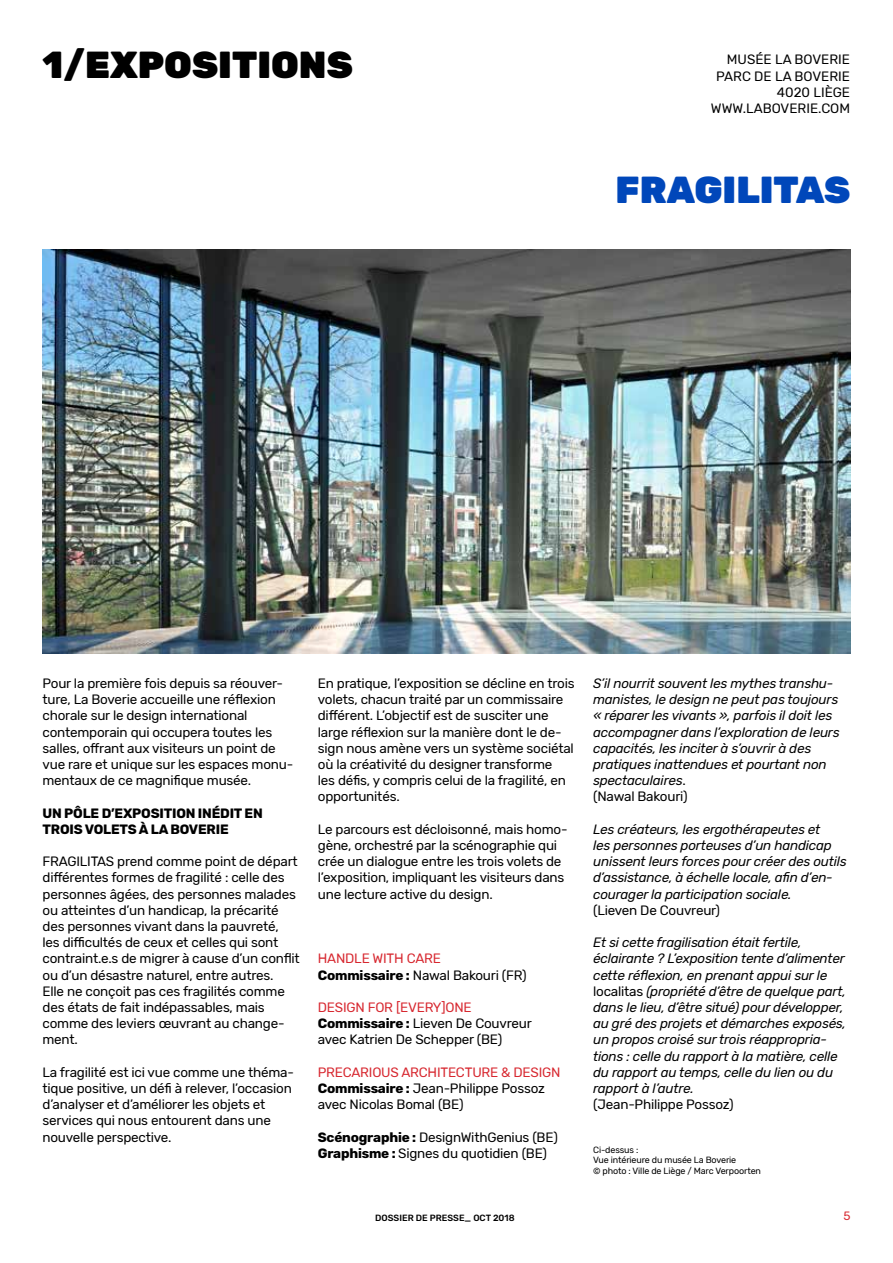
<style>
.page{position:relative;width:893px;height:1263px;background:#fff}
.page>*{position:absolute;margin:0;border:0;box-sizing:border-box;transform-origin:0 0}
.t1{font:900 37.5px "Rubik";color:#000}
.t2{font:900 37.5px "Rubik";color:#0047ba}
.t3{font:13.5px/16.2px "Rubik";letter-spacing:-.015em;color:#000}
.t4{font:italic 13.5px/16.2px "Rubik";letter-spacing:-.015em;color:#000}
.t5{font:700 13.5px/16.2px "Rubik";letter-spacing:-.015em;color:#000}
.t6{font:13.5px "Rubik";letter-spacing:-.015em;color:#d7272f}
.t7{font:12px "Rubik";color:#d7272f}
.t8{font:9px/10.8px "Rubik";letter-spacing:-.015em;color:#000}
.t9{font:500 9px "Rubik";color:#000}
.s1{color:#d7272f}
.s2{font-weight:700}
.s3{font-style:normal}
</style>
<div class="page">
<img style="left:43px;top:250px;width:807px;height:404px">
<h1 class="t1" style="left:43px;top:42px;width:312px">1/EXPOSITIONS</h1>
<p class="t3" style="left:727px;top:52px;width:125px">M usée La Boverie</p>
<p class="t3" style="left:716px;top:68px;width:136px">Parc de la Boverie</p>
<p class="t3" style="left:777px;top:84px;width:75px">4020 Lièg e</p>
<p class="t3" style="left:711px;top:101px;width:12px">www</p>
<p class="t3" style="left:743px;top:101px;width:109px">.laboverie.com</p>
<h1 class="t2" style="left:616px;top:168px;width:168px">FRAGILITAS</h1>
<p class="t3" style="left:43px;top:675px;width:252px">Pour la première fois depuis sa réouver&shy;ture, La Boverie accueille une réflexion chorale sur le design international contemporain qui occupera toutes les salles, offrant aux visiteurs un point de vue rare et unique sur les espaces monu&shy;mentaux de ce magnifique musée.</p>
<p class="t5" style="left:43px;top:805px;width:125px">Un pôle d’expositio</p>
<p class="t5" style="left:43px;top:805px;width:222px;text-indent:143px">n inédit en trois volets à La Boveri e</p>
<p class="t3" style="left:43px;top:854px;width:259px">FRAGILITAS prend comme point de départ différentes formes de fragilité : celle des personnes âgées, des personnes malades ou atteintes d’un handicap, la précarité des personnes vivant dans la pauvreté,<br>les difficultés de ceux et celles qui sont contraint.e.s de migrer à cause d’un conflit ou d’un désastre naturel, entre autres.<br>Elle ne conçoit pas ces fragilités comme des états de fait indépassables, mais comme des leviers œuvrant au change&shy;ment.</p>
<p class="t3" style="left:43px;top:1064px;width:253px">La fragilité est ici vue comme une théma&shy;tique positive, un défi à relever, l’occasion d’analyser et d’améliorer les objets et services qui nous entourent dans une nouvelle perspective.</p>
<p class="t3" style="left:318px;top:675px;width:258px">En pratique, l’exposition se décline en trois volets, chacun traité par un commissaire différent. L’objectif est de susciter une large réflexion sur la manière dont le de&shy;sign nous amène vers un système sociétal où la créativité du designer transforme<br>les défis, y compris celui de la fragilité, en opportunités.</p>
<p class="t3" style="left:318px;top:821px;width:251px">Le parcours est décloisonné, mais homo&shy;gène, orchestré par la scénographie qui crée un dialogue entre les trois volets de l’exposition, impliquant les visiteurs dans une lecture active du design.</p>
<p class="t6" style="left:318px;top:951px;width:99px">Handle with Car</p>
<p class="t3" style="left:318px;top:951px;width:210px;text-indent:115px"><span class="s1">e<br></span><span class="s2">Commissaire :</span> Nawal Bakouri (FR)</p>
<p class="t6" style="left:318px;top:1000px;width:18px">Design</p>
<p class="t6" style="left:368px;top:1000px;width:9px">for</p>
<p class="t6" style="left:396px;top:1000px;width:14px">[every</p>
<p class="t3" style="left:318px;top:999px;width:215px;text-indent:123px"><span class="s1">]one<br></span><span class="s2">Commissaire :</span> Lieven De Couvreur avec Katrien De Schepper (BE)</p>
<p class="t3" style="left:318px;top:1064px;width:244px"><span class="s1">Precarious Arch itecture &amp; Design<br></span><span class="s2">Commissaire :</span> Jean-Philippe Possoz avec N icolas Bomal (BE)</p>
<p class="t3" style="left:318px;top:1129px;width:242px"><span class="s2">Scénographie :</span> DesignWithGenius (BE)<br><span class="s2">Graphisme :</span> Signes du quotidien (BE)</p>
<p class="t9" style="left:375px;top:1212px;width:13px">DOSSIERDEPRESSE</p>
<p class="t9" style="left:465px;top:1212px;width:52px">_ OCT 2018</p>
<p class="t4" style="left:593px;top:676px;width:248px">S’il nourrit souvent les mythes transhu&shy;manistes, le design ne peut pas toujours « réparer les vivants », parfois il doit les accompagner dans l’exploration de leurs capacités, les inciter à s’ouvrir à des pratiques inattendues et pourtant non spectaculaires<span class="s3">.<br>(Nawal Bakouri)</span></p>
<p class="t4" style="left:593px;top:821px;width:255px">Les créateurs, les ergothérapeutes et<br>les personnes porteuses d’un handicap unissent leurs forces pour créer des outils d’assistance, à échelle locale, afin d’en&shy;courager la participation sociale.</p>
<p class="t3" style="left:593px;top:902px;width:128px">(Lieven De Couvreur)</p>
<p class="t4" style="left:593px;top:935px;width:254px">Et si cette fragilisation était fertile, éclairante ? L’exposition tente d’alimenter cette réflexion, en prenant appui sur le <span class="s3">localitas</span> (propriété d’être de quelque part, dans le lieu, d’être situé) pour développer, au gré des projets et démarches exposés, un propos croisé sur trois réappropria&shy;tions : celle du rapport à la matière, celle du rapport au temps, celle du lien ou du rapport à l’autre.</p>
<p class="t3" style="left:593px;top:1097px;width:142px">(Jean-Philippe Possoz)</p>
<p class="t8" style="left:593px;top:1144px;width:169px">Ci-dessus :<br>Vue intérieure du musée La Boverie<br>© photo : Ville de Liège / Marc Verpoorten</p>
<p class="t7" style="left:843px;top:1209px;width:9px">5</p>
</div>
